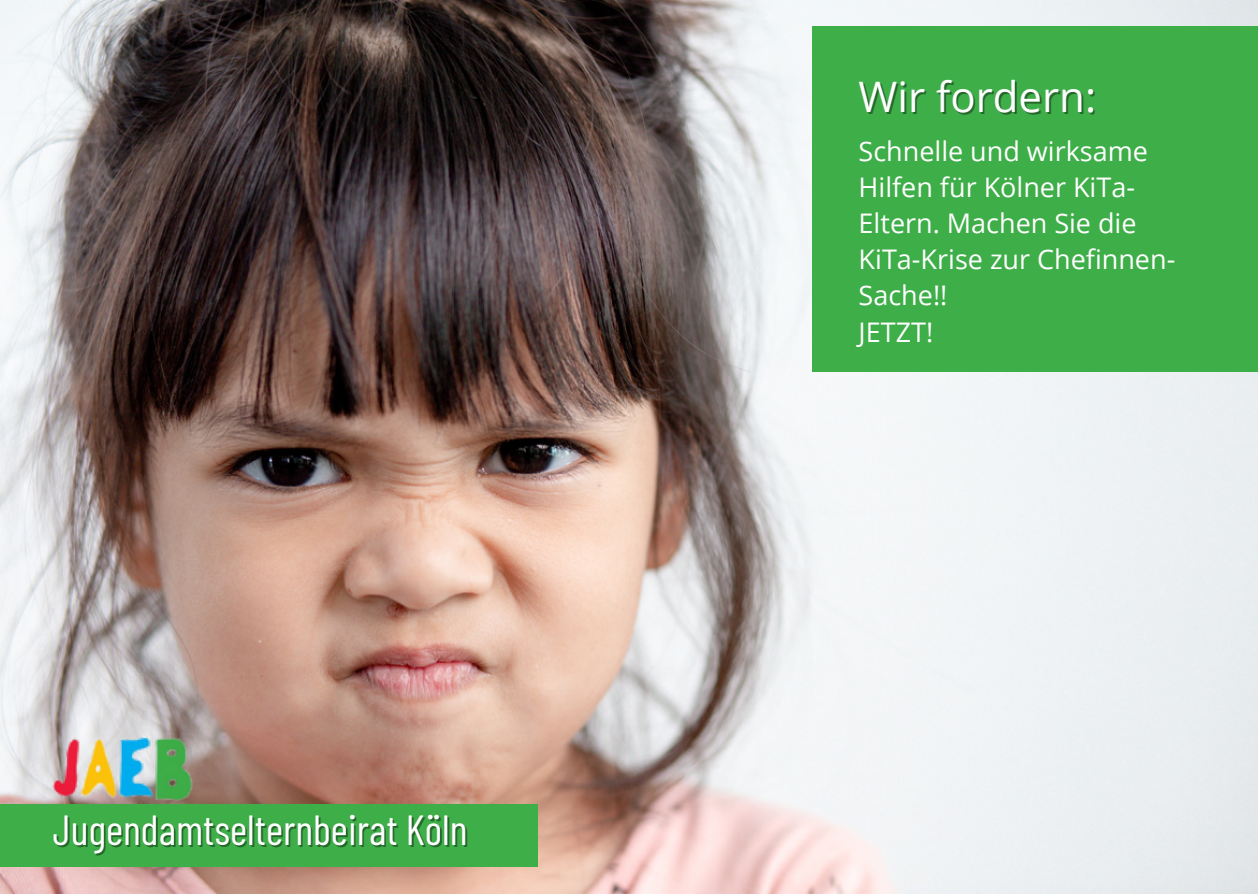
<style>
.page{position:relative;width:1258px;height:894px;background:#fff}
.page>*{position:absolute;margin:0;border:0;box-sizing:border-box;transform-origin:0 0}
.t1{font:42px "Barlow Condensed";color:#fff}
.t2{font:42px "Open Sans";color:#fefefe}
.t3{font:27px/36px "Open Sans";color:#fefefe}
</style>
<div class="page">
<img style="left:0;top:0;width:1258px;height:893px">
<div style="left:0;top:804px;width:537px;height:62px;background:#3eae48"></div>
<img style="left:22px;top:736px;width:200px;height:67px">
<div style="left:812px;top:26px;width:446px;height:345px;background:#3eae48"></div>
<p class="t1" style="left:53px;top:802px;width:416px">Jugendamtselternbeirat Köln</p>
<p class="t2" style="left:858px;top:67px;width:239px">Wir fordern:</p>
<p class="t3" style="left:858px;top:133px;width:318px">Schnelle und wirksame<br>Hilfen für Kölner KiTa-<br>Eltern. Machen Sie die<br>KiTa-Krise zur Chefinnen-<br>Sache!!</p>
<p class="t3" style="left:858px;top:313px;width:76px">JETZT!</p>
</div>
